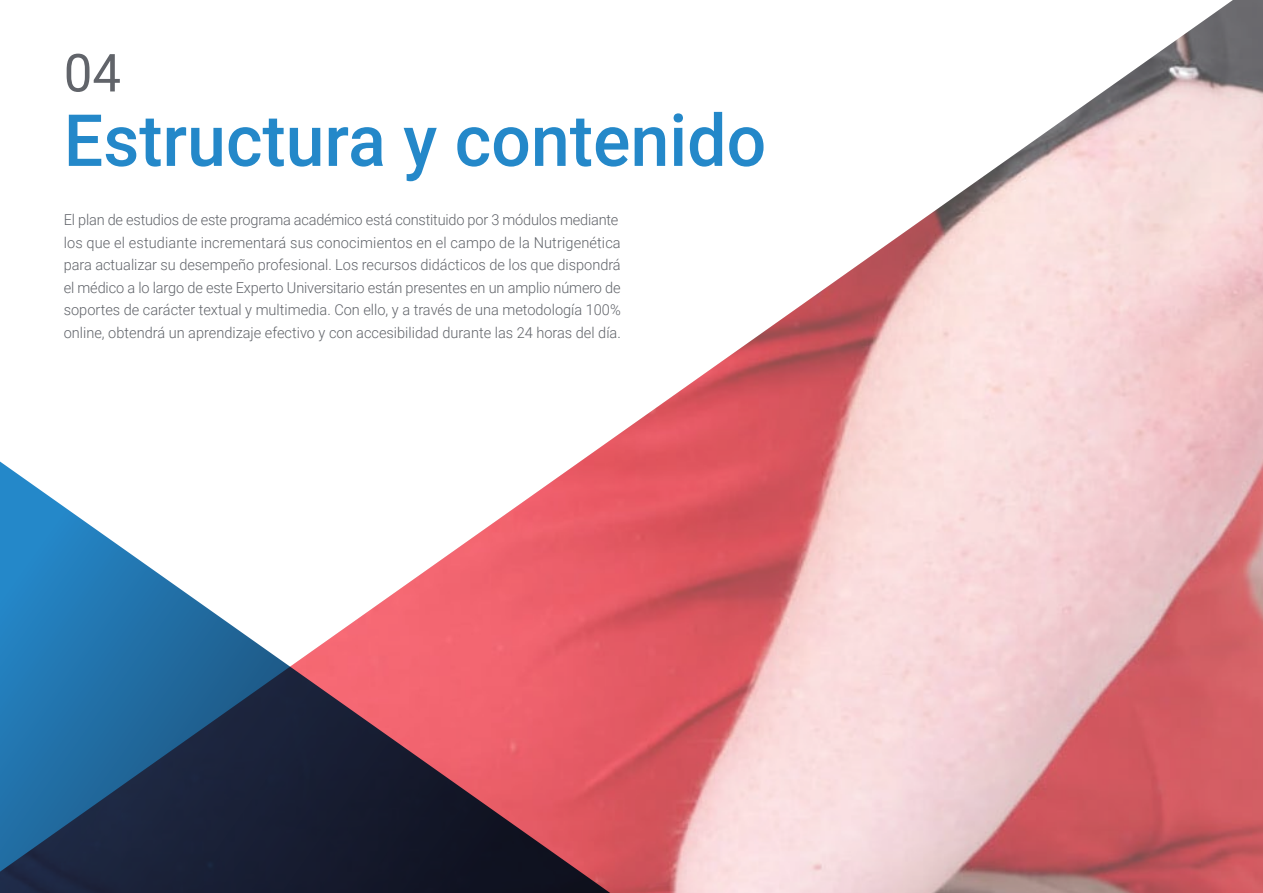
<style>
.page{position:relative;width:1263px;height:893px;background:#fff}
.page>*{position:absolute;margin:0;border:0;box-sizing:border-box;transform-origin:0 0}
.t1{font:500 72px "Roboto";color:#2488c9}
.t2{font:52.5px "Roboto";color:#61646a}
.t3{font:300 15px/22.5px "Roboto";color:#61646a}
</style>
<div class="page">
<img style="left:602px;top:0;width:661px;height:893px">
<svg style="left:0;top:446px;width:640px;height:447px"></svg>
<h2 class="t2" style="left:64px;top:36px;width:59px">04</h2>
<h1 class="t1" style="left:64px;top:90px;width:704px">Estructura y contenido</h1>
<p class="t3" style="left:64px;top:208px;width:559px">El plan de estudios de este programa académico está constituido por 3 módulos mediante los que el estudiante incrementará sus conocimientos en el campo de la Nutrigenética para actualizar su desempeño profesional. Los recursos didácticos de los que dispondrá el médico a lo largo de este Experto Universitario están presentes en un amplio número de soportes de carácter textual y multimedia. Con ello, y a través de una metodología 100% online, obtendrá un aprendizaje efectivo y con accesibilidad durante las 24 horas del día.</p>
</div>
